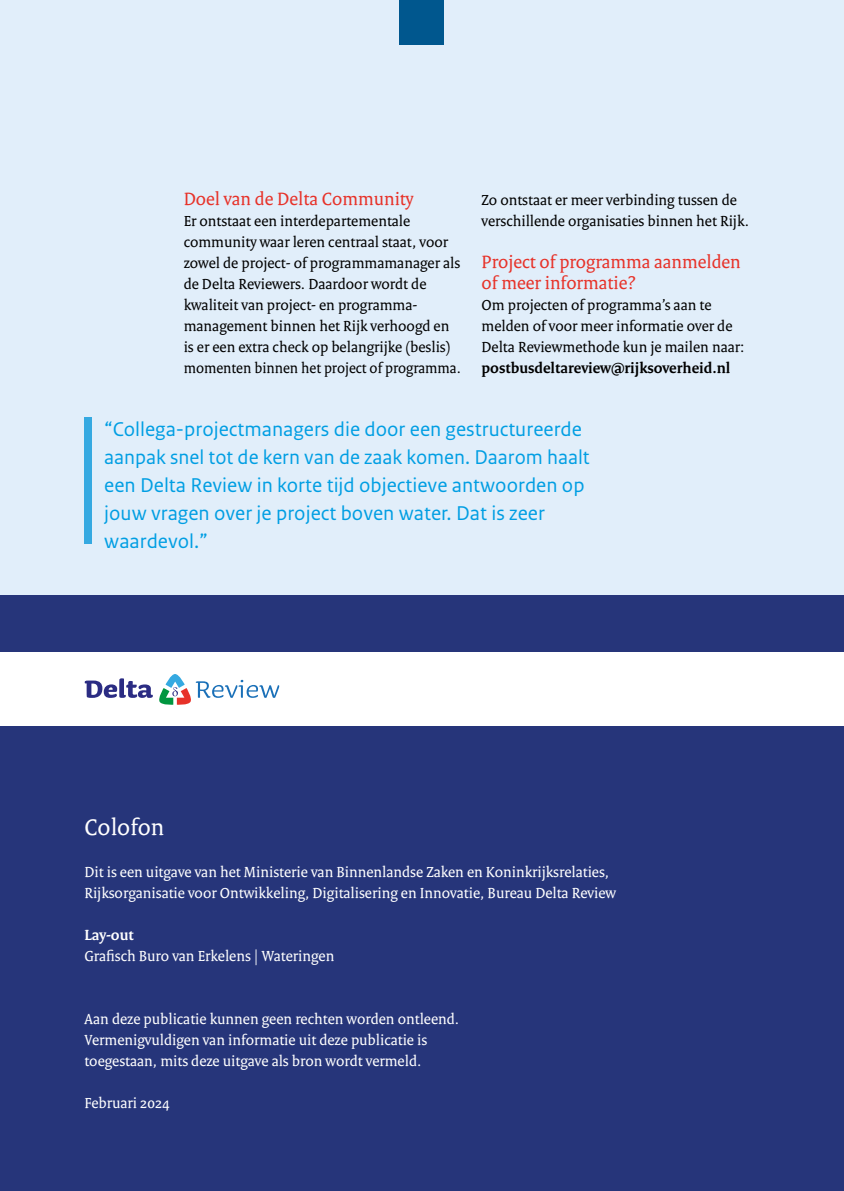
<style>
.page{position:relative;width:844px;height:1191px;background:#fff}
.page>*{position:absolute;margin:0;border:0;box-sizing:border-box;transform-origin:0 0}
.t1{font:24.5px "Rijksoverheid Serif";color:#fff}
.t2{font:21px/28px "Rijksoverheid Sans Text";color:#009ee3}
.t3{font:19.25px/21px "Rijksoverheid Serif";color:#e73229}
.t4{font:15.75px/21px "Rijksoverheid Serif";color:#000}
.t5{font:15.75px/21px "Rijksoverheid Serif";color:#fff}
.t6{font:700 15.75px "Rijksoverheid Serif";color:#000}
.t7{font:700 15.75px "Rijksoverheid Serif";color:#fff}
</style>
<div class="page">
<div style="left:0;top:0;width:843px;height:595px;background:#e1eefa"></div>
<div style="left:0;top:595px;width:843px;height:596px;background:#26357a"></div>
<div style="left:84px;top:417px;width:8px;height:126px;background:#35a9e1"></div>
<div style="left:0;top:652px;width:843px;height:74px;background:#fff"></div>
<svg style="left:85px;top:674px;width:194px;height:31px"></svg>
<div style="left:399px;top:0;width:45px;height:45px;background:#00578e"></div>
<p class="t3" style="left:184px;top:188px;width:231px">Doel van de Delta Community</p>
<p class="t4" style="left:184px;top:210px;width:278px">Er ontstaat een interdepartementale community waar leren centraal staat, voor zowel de project- of programmamanager als de Delta Reviewers. Daardoor wordt de kwaliteit van project- en programma&shy;management binnen het Rijk verhoogd en is er een extra check op belangrijke (beslis) momenten binnen het project of programma.</p>
<p class="t4" style="left:481px;top:189px;width:269px">Zo ontstaat er meer verbinding tussen de verschillende organisaties binnen het Rijk.</p>
<p class="t3" style="left:481px;top:251px;width:261px">Project of programma aanmelden of meer informatie?</p>
<p class="t4" style="left:481px;top:294px;width:264px">Om projecten of programma’s aan te melden of voor meer informatie over de<br>Delta Reviewmethode kun je mailen naar:</p>
<p class="t6" style="left:481px;top:358px;width:250px">postbusdeltareview@rijksoverheid.nl</p>
<h2 class="t2" style="left:104px;top:415px;width:487px">“Collega-projectmanagers die door een gestructureerde aanpak snel tot de kern van de zaak komen. Daarom haalt een Delta Review in korte tijd objectieve antwoorden op jouw vragen over je project boven water. Dat is zeer waardevol.”</h2>
<h1 class="t1" style="left:84px;top:812px;width:81px">Colofon</h1>
<p class="t5" style="left:84px;top:861px;width:533px">Dit is een uitgave van het Ministerie van Binnenlandse Zaken en Koninkrijksrelaties,<br>Rijksorganisatie voor Ontwikkeling, Digitalisering en Innovatie, Bureau Delta Review</p>
<p class="t7" style="left:84px;top:925px;width:51px">Lay-out</p>
<p class="t5" style="left:84px;top:945px;width:251px">Grafisch Buro van Erkelens | Wateringen</p>
<p class="t5" style="left:84px;top:1008px;width:376px">Aan deze publicatie kunnen geen rechten worden ontleend.<br>Vermenigvuldigen van informatie uit deze publicatie is toegestaan, mits deze uitgave als bron wordt vermeld.</p>
<p class="t5" style="left:84px;top:1092px;width:87px">Februari 2024</p>
</div>
